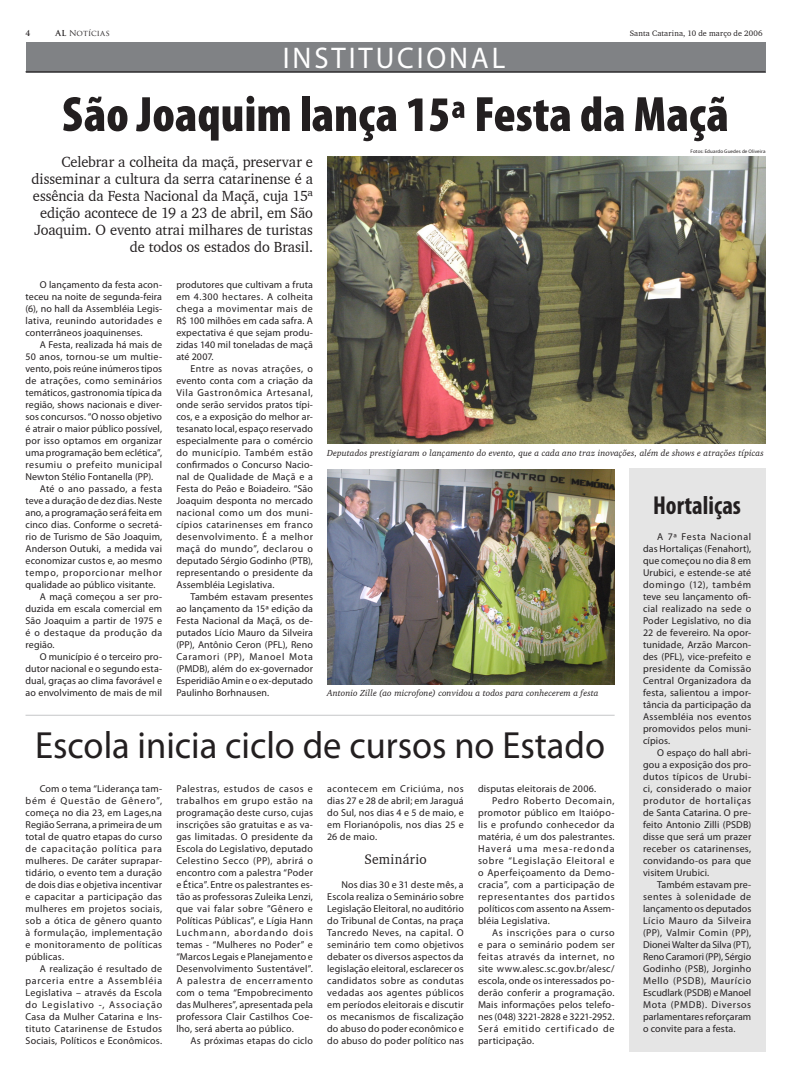
<style>
.page{position:relative;width:791px;height:1080px;background:#fff}
.page>*{position:absolute;margin:0;border:0;box-sizing:border-box;transform-origin:0 0}
.Título_1{font:900 condensed 50px "Myriad Pro";color:#231f20}
.t1{font:38px "Myriad Pro";color:#231f20;scale:.96 1}
.t2{font:30px "Myriad Pro";letter-spacing:.1em;color:#fff;scale:.96 1}
.Título_2{font:700 condensed 26px "Myriad Pro";color:#231f20;scale:.96 1}
.t3{font:15px/17px "Charter BT";letter-spacing:-.005em;color:#231f20;text-align:right;scale:.96 1}
.Paragrafo_Intertítul{font:14px "Charter BT";letter-spacing:.025em;color:#231f20;scale:.96 1}
.Corpo_do_Texto{font:10px/12px "Myriad Pro";letter-spacing:.015em;color:#231f20;text-align:justify}
.PARAGRAFO_corpo{font:10px/12px "Myriad Pro";letter-spacing:.02em;color:#231f20;text-align:justify}
.t4{font:italic 9px "Charter BT";letter-spacing:.01em;color:#231f20}
.t5{font:8px "Charter BT";letter-spacing:.015em;color:#231f20}
.t6{font:8px "Trajan Pro";letter-spacing:.005em;color:#231f20}
.t7{font:700 8px "Trajan Pro";color:#231f20}
.t8{font:5px "Myriad Pro";letter-spacing:.015em;color:#231f20}
.s1{font-weight:700}
</style>
<div class="page">
<div style="left:26px;top:42px;width:739px;height:30px;background:#808285"></div>
<hr style="left:26px;top:71px;width:739px;height:1px;background:#231f20">
<div style="left:629px;top:468px;width:136px;height:584px;background:#e5e5e5"></div>
<img style="left:327px;top:156px;width:438px;height:288px">
<img style="left:327px;top:469px;width:288px;height:216px">
<hr style="left:26px;top:715px;width:589px;height:1px;background:#c5c6c8">
<p class="t7" style="left:26px;top:28px;width:6px">4</p>
<p class="t6" style="left:56px;top:28px;width:56px"><span class="s1">AL</span> Notícias</p>
<p class="t5" style="left:630px;top:28px;width:134px">Santa Catarina, 10 de março de 2006</p>
<p class="t2" style="left:283px;top:39px;width:233px">INSTITUCIONAL</p>
<p class="Título_1" style="left:62px;top:82px;width:668px">São Joaquim lança 15ª Festa da Maçã</p>
<p class="t3" style="left:31px;top:153px;width:295px">Celebrar a colheita da maçã, preservar e disseminar a cultura da serra catarinense é a essência da Festa Nacional da Maçã, cuja 15ª edição acontece de 19 a 23 de abril, em São Joaquim. O evento atrai milhares de turistas de todos os estados do Brasil.</p>
<p class="t8" style="left:690px;top:148px;width:76px">Fotos: Eduardo Guedes de Oliveira</p>
<p class="Corpo_do_Texto" style="left:26px;top:278px;width:138px;text-indent:14px">O lançamento da festa acon&shy;teceu na noite de segunda-feira (6), no hall da Assembléia Legis&shy;lativa, reunindo autoridades e conterrâneos joaquinenses.</p>
<p class="Corpo_do_Texto" style="left:26px;top:338px;width:138px;text-indent:14px">A Festa, realizada há mais de 50 anos, tornou-se um multie&shy;vento, pois reúne inúmeros tipos de atrações, como seminários temáticos, gastronomia típica da região, shows nacionais e diver&shy;sos concursos. “O nosso objetivo é atrair o maior público possível, por isso optamos em organizar uma programação bem eclética”, resumiu o prefeito municipal Newton Stélio Fontanella (PP).</p>
<p class="Corpo_do_Texto" style="left:26px;top:482px;width:138px;text-indent:14px">Até o ano passado, a festa teve a duração de dez dias. Neste ano, a programação será feita em cinco dias. Conforme o secretá&shy;rio de Turismo de São Joaquim, Anderson Outuki, a medida vai economizar custos e, ao mesmo tempo, proporcionar melhor qualidade ao público visitante.</p>
<p class="Corpo_do_Texto" style="left:26px;top:590px;width:138px;text-indent:14px">A maçã começou a ser pro&shy;duzida em escala comercial em São Joaquim a partir de 1975 e é o destaque da produção da região.</p>
<p class="Corpo_do_Texto" style="left:26px;top:650px;width:138px;text-indent:14px">O município é o terceiro pro&shy;dutor nacional e o segundo esta&shy;dual, graças ao clima favorável e ao envolvimento de mais de mil</p>
<p class="Corpo_do_Texto" style="left:176px;top:278px;width:138px">produtores que cultivam a fruta em 4.300 hectares. A colheita chega a movimentar mais de R$ 100 milhões em cada safra. A expectativa é que sejam produ&shy;zidas 140 mil toneladas de maçã até 2007.</p>
<p class="Corpo_do_Texto" style="left:176px;top:362px;width:138px;text-indent:14px">Entre as novas atrações, o evento conta com a criação da Vila Gastronômica Artesanal, onde serão servidos pratos típi&shy;cos, e a exposição do melhor ar&shy;tesanato local, espaço reservado especialmente para o comércio do município. Também estão confirmados o Concurso Nacio&shy;nal de Qualidade de Maçã e a Festa do Peão e Boiadeiro. “São Joaquim desponta no mercado nacional como um dos muni&shy;cípios catarinenses em franco desenvolvimento. É a melhor maçã do mundo”, declarou o deputado Sérgio Godinho (PTB), representando o presidente da Assembléia Legislativa.</p>
<p class="Corpo_do_Texto" style="left:176px;top:590px;width:138px;text-indent:14px">Também estavam presentes ao lançamento da 15ª edição da Festa Nacional da Maçã, os de&shy;putados Lício Mauro da Silveira (PP), Antônio Ceron (PFL), Reno Caramori (PP), Manoel Mota (PMDB), além do ex-governador Esperidião Amin e o ex-deputado Paulinho Borhnausen.</p>
<p class="t4" style="left:327px;top:447px;width:438px">Deputados prestigiaram o lançamento do evento, que a cada ano traz inovações, além de shows e atrações típicas</p>
<p class="Título_2" style="left:653px;top:489px;width:93px">Hortaliças</p>
<p class="Corpo_do_Texto" style="left:643px;top:530px;width:110px;text-indent:14px">A 7ª Festa Nacional das Hortaliças (Fenahort), que começou no dia 8 em Urubici, e estende-se até domingo (12), também teve seu lançamento ofi&shy;cial realizado na sede o Poder Legislativo, no dia 22 de fevereiro. Na opor&shy;tunidade, Arzão Marcon&shy;des (PFL), vice-prefeito e presidente da Comissão Central Organizadora da festa, salientou a impor&shy;tância da participação da Assembléia nos eventos promovidos pelos muni&shy;cípios.</p>
<p class="Corpo_do_Texto" style="left:643px;top:746px;width:110px;text-indent:14px">O espaço do hall abri&shy;gou a exposição dos pro&shy;dutos típicos de Urubi&shy;ci, considerado o maior produtor de hortaliças de Santa Catarina. O pre&shy;feito Antonio Zilli (PSDB) disse que será um prazer receber os catarinenses, convidando-os para que visitem Urubici.</p>
<p class="Corpo_do_Texto" style="left:643px;top:878px;width:110px;text-indent:14px">Também estavam pre&shy;sentes à solenidade de lançamento os deputados Lício Mauro da Silveira (PP), Valmir Comin (PP), Dionei Walter da Silva (PT), Reno Caramori (PP), Sérgio Godinho (PSB), Jorginho Mello (PSDB), Maurício Escudlark (PSDB) e Manoel Mota (PMDB). Diversos parlamentares reforçaram o convite para a festa.</p>
<p class="t4" style="left:327px;top:687px;width:273px">Antonio Zille (ao microfone) convidou a todos para conhecerem a festa</p>
<p class="t1" style="left:35px;top:722px;width:595px">Escola inicia ciclo de cursos no Estado</p>
<p class="Corpo_do_Texto" style="left:26px;top:782px;width:138px;text-indent:14px">Com o tema “Liderança tam&shy;bém é Questão de Gênero”, começa no dia 23, em Lages,na Região Serrana, a primeira de um total de quatro etapas do curso de capacitação política para mulheres. De caráter suprapar&shy;tidário, o evento tem a duração de dois dias e objetiva incentivar e capacitar a participação das mulheres em projetos sociais, sob a ótica de gênero quanto à formulação, implementação e monitoramento de políticas públicas.</p>
<p class="Corpo_do_Texto" style="left:26px;top:962px;width:138px;text-indent:14px">A realização é resultado de parceria entre a Assembléia Legislativa – através da Escola do Legislativo -, Associação Casa da Mulher Catarina e Ins&shy;tituto Catarinense de Estudos Sociais, Políticos e Econômicos.</p>
<p class="Corpo_do_Texto" style="left:176px;top:782px;width:138px">Palestras, estudos de casos e trabalhos em grupo estão na programação deste curso, cujas inscrições são gratuitas e as va&shy;gas limitadas. O presidente da Escola do Legislativo, deputado Celestino Secco (PP), abrirá o encontro com a palestra “Poder e Ética”. Entre os palestrantes es&shy;tão as professoras Zuleika Lenzi, que vai falar sobre ”Gênero e Políticas Públicas”, e Lígia Hann Luchmann, abordando dois temas - “Mulheres no Poder” e “Marcos Legais e Planejamento e Desenvolvimento Sustentável”.<br>A palestra de encerramento com o tema “Empobrecimento das Mulheres”, apresentada pela professora Clair Castilhos Coe&shy;lho, será aberta ao público.</p>
<p class="Corpo_do_Texto" style="left:190px;top:1034px;width:124px">As próximas etapas do ciclo</p>
<p class="PARAGRAFO_corpo" style="left:478px;top:782px;width:120px">disputas eleitorais de 2006.</p>
<p class="PARAGRAFO_corpo" style="left:478px;top:794px;width:138px;text-indent:14px">Pedro Roberto Decomain, promotor público em Itaiópo&shy;lis e profundo conhecedor da matéria, é um dos palestrantes.<br>Haverá uma mesa-redonda sobre “Legislação Eleitoral e o Aperfeiçoamento da Demo&shy;cracia”, com a participação de representantes dos partidos políticos com assento na Assem&shy;bléia Legislativa.</p>
<p class="PARAGRAFO_corpo" style="left:478px;top:926px;width:138px;text-indent:14px">As inscrições para o curso e para o seminário podem ser feitas através da internet, no site www.alesc.sc.gov.br/alesc/ escola, onde os interessados po&shy;derão conferir a programação.<br>Mais informações pelos telefo&shy;nes (048) 3221-2828 e 3221-2952.<br>Será emitido certificado de participação.</p>
<p class="Corpo_do_Texto" style="left:327px;top:782px;width:138px">acontecem em Criciúma, nos dias 27 e 28 de abril; em Jaraguá do Sul, nos dias 4 e 5 de maio, e em Florianópolis, nos dias 25 e 26 de maio.</p>
<p class="Paragrafo_Intertítul" style="left:364px;top:851px;width:66px">Seminário</p>
<p class="PARAGRAFO_corpo" style="left:327px;top:878px;width:138px;text-indent:14px">Nos dias 30 e 31 deste mês, a Escola realiza o Seminário sobre Legislação Eleitoral, no auditório do Tribunal de Contas, na praça Tancredo Neves, na capital. O seminário tem como objetivos debater os diversos aspectos da legislação eleitoral, esclarecer os candidatos sobre as condutas vedadas aos agentes públicos em períodos eleitorais e discutir os mecanismos de fiscalização do abuso do poder econômico e do abuso do poder político nas</p>
</div>
